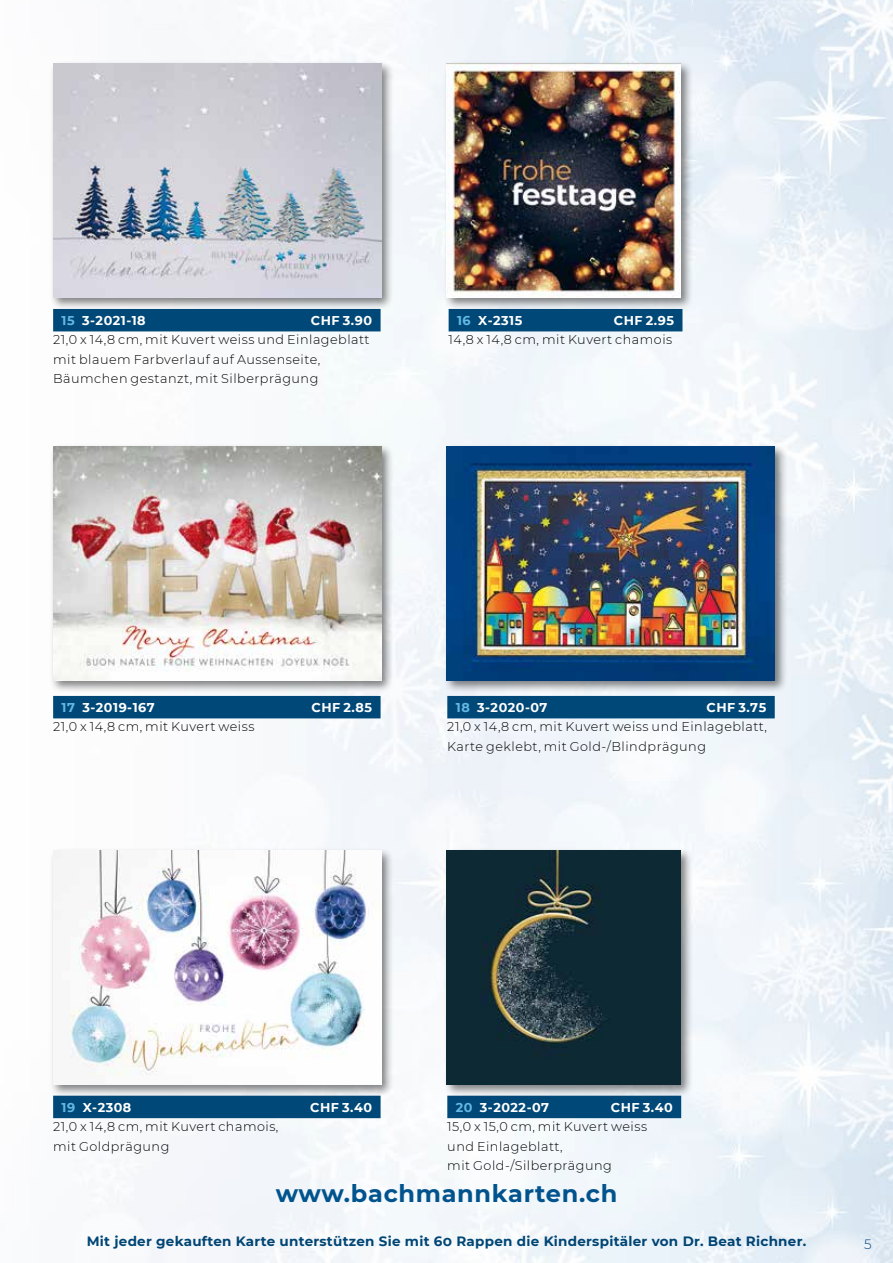
<style>
.page{position:relative;width:893px;height:1263px;background:#fff}
.page>*{position:absolute;margin:0;border:0;box-sizing:border-box;transform-origin:0 0}
.t1{font:700 24px "Montserrat";letter-spacing:.03em;color:#00538d}
.t2{font:700 13.5px "Montserrat";letter-spacing:.02em;color:#004877}
.t3{font:300 13.5px "Montserrat";color:#004985}
.t4{font:300 12.75px/19.5px "Montserrat";letter-spacing:.04em;color:#000}
.t5{font:700 12.75px "Montserrat";letter-spacing:.04em;color:#fff}
.s1{color:#64b9e4}
</style>
<div class="page">
<div style="left:449px;top:309px;width:233px;height:22px;background:#004877"></div>
<div style="left:53px;top:1096px;width:328px;height:22px;background:#004877"></div>
<div style="left:447px;top:696px;width:328px;height:22px;background:#004877"></div>
<div style="left:53px;top:309px;width:328px;height:22px;background:#004877"></div>
<div style="left:447px;top:1096px;width:234px;height:22px;background:#004877"></div>
<div style="left:53px;top:696px;width:328px;height:22px;background:#004877"></div>
<div style="left:49px;top:60px;width:345px;height:250px;background:#000;opacity:.5"></div>
<img style="left:53px;top:64px;width:328px;height:234px">
<div style="left:49px;top:443px;width:345px;height:250px;background:#000;opacity:.5"></div>
<img style="left:53px;top:446px;width:328px;height:234px">
<div style="left:443px;top:443px;width:344px;height:250px;background:#000;opacity:.5"></div>
<img style="left:446px;top:446px;width:329px;height:234px">
<div style="left:49px;top:847px;width:345px;height:250px;background:#000;opacity:.5"></div>
<img style="left:53px;top:850px;width:328px;height:234px">
<div style="left:443px;top:60px;width:250px;height:250px;background:#000;opacity:.5"></div>
<img style="left:446px;top:64px;width:234px;height:234px">
<div style="left:443px;top:847px;width:250px;height:250px;background:#000;opacity:.5"></div>
<img style="left:446px;top:850px;width:234px;height:234px">
<p class="t5" style="left:62px;top:311px;width:86px"><span class="s1">15</span> 3-2021-18</p>
<p class="t5" style="left:311px;top:311px;width:63px">CHF 3.90</p>
<p class="t4" style="left:53px;top:330px;width:318px">21,0 x 14,8 cm, mit Kuvert weiss und Einlageblatt mit blauem Farbverlauf auf Aussenseite,<br>Bäumchen gestanzt, mit Silberprägung</p>
<p class="t5" style="left:457px;top:311px;width:67px"><span class="s1">16</span> X-2315</p>
<p class="t5" style="left:614px;top:311px;width:62px">CHF 2.95</p>
<p class="t4" style="left:449px;top:330px;width:225px">14,8 x 14,8 cm, mit Kuvert chamois</p>
<p class="t5" style="left:62px;top:698px;width:95px"><span class="s1">17</span> 3-2019-167</p>
<p class="t5" style="left:312px;top:698px;width:62px">CHF 2.85</p>
<p class="t4" style="left:53px;top:717px;width:203px">21,0 x 14,8 cm, mit Kuvert weiss</p>
<p class="t5" style="left:456px;top:698px;width:93px"><span class="s1">18</span> 3-2020-07</p>
<p class="t5" style="left:706px;top:698px;width:61px">CHF 3.75</p>
<p class="t4" style="left:447px;top:717px;width:321px">21,0 x 14,8 cm, mit Kuvert weiss und Einlageblatt,<br>Karte geklebt, mit Gold-/Blindprägung</p>
<p class="t5" style="left:62px;top:1098px;width:71px"><span class="s1">19</span> X-2308</p>
<p class="t5" style="left:310px;top:1098px;width:63px">CHF 3.40</p>
<p class="t4" style="left:53px;top:1116px;width:227px">21,0 x 14,8 cm, mit Kuvert chamois, mit Goldprägung</p>
<p class="t5" style="left:456px;top:1098px;width:95px"><span class="s1">20</span> 3-2022-07</p>
<p class="t5" style="left:611px;top:1098px;width:63px">CHF 3.40</p>
<p class="t4" style="left:447px;top:1116px;width:201px">15,0 x 15,0 cm, mit Kuvert weiss und Einlageblatt,<br>mit Gold-/Silberprägung</p>
<h1 class="t1" style="left:276px;top:1176px;width:343px">www.bachmannkarten.ch</h1>
<p class="t2" style="left:87px;top:1231px;width:721px">Mit jeder gekauften Karte unterstützen Sie mit 60 Rappen die Kinderspitäler von Dr. Beat Richner.</p>
<p class="t3" style="left:864px;top:1234px;width:9px">5</p>
</div>
